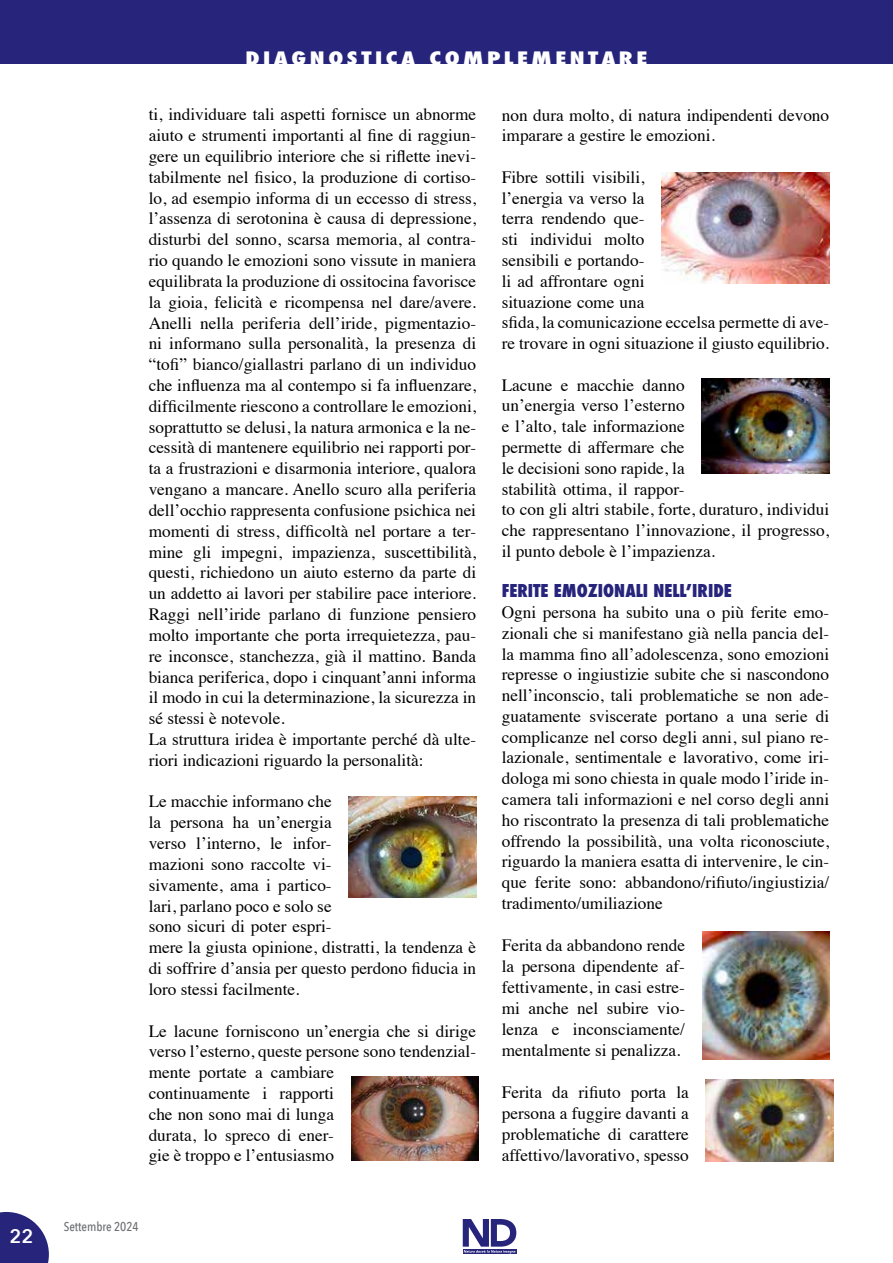
<style>
.page{position:relative;width:893px;height:1263px;background:#fff}
.page>*{position:absolute;margin:0;border:0;box-sizing:border-box;transform-origin:0 0}
.t1{font:600 19.5px "Avenir Next";color:#fff}
.t2{font:800 condensed 18px "Futura";letter-spacing:.15em;color:#fff;scale:1.3 1}
.t3{font:17.25px/20.9px "Times";color:#000}
.t4{font:800 condensed 17.25px "Futura";color:#26247b}
.t5{font:500 12.75px "Avenir Next Condensed";color:#6d6e71}
</style>
<div class="page">
<div style="left:0;top:0;width:893px;height:64px;background:#26247b"></div>
<svg style="left:0;top:1212px;width:49px;height:51px;background:#48468f"></svg>
<div style="left:463px;top:1249px;width:53px;height:5px;background:#26247b"></div>
<svg style="left:463px;top:1219px;width:53px;height:34px"></svg>
<img style="left:349px;top:797px;width:127px;height:100px">
<img style="left:351px;top:1076px;width:128px;height:85px">
<img style="left:662px;top:172px;width:167px;height:112px">
<img style="left:702px;top:378px;width:127px;height:95px">
<img style="left:702px;top:932px;width:128px;height:127px">
<img style="left:706px;top:1080px;width:127px;height:81px">
<p class="t1" style="left:10px;top:1219px;width:25px">22</p>
<p class="t2" style="left:245px;top:46px;width:311px">DIAGNOSTICA COMPLEMENTARE</p>
<p class="t3" style="left:149px;top:103px;width:329px">ti, individuare tali aspetti fornisce un abnorme aiuto e strumenti importanti al fine di raggiun&shy;gere un equilibrio interiore che si riflette inevi&shy;tabilmente nel fisico, la produzione di cortiso&shy;lo, ad esempio informa di un eccesso di stress, l’assenza di serotonina è causa di depressione, disturbi del sonno, scarsa memoria, al contra&shy;rio quando le emozioni sono vissute in maniera equilibrata la produzione di ossitocina favorisce la gioia, felicità e ricompensa nel dare/avere.<br>Anelli nella periferia dell’iride, pigmentazio&shy;ni informano sulla personalità, la presenza di “tofi” bianco/giallastri parlano di un individuo che influenza ma al contempo si fa influenzare, difficilmente riescono a controllare le emozioni, soprattutto se delusi, la natura armonica e la ne&shy;cessità di mantenere equilibrio nei rapporti por&shy;ta a frustrazioni e disarmonia interiore, qualora vengano a mancare. Anello scuro alla periferia dell’occhio rappresenta confusione psichica nei momenti di stress, difficoltà nel portare a ter&shy;mine gli impegni, impazienza, suscettibilità, questi, richiedono un aiuto esterno da parte di un addetto ai lavori per stabilire pace interiore.<br>Raggi nell’iride parlano di funzione pensiero molto importante che porta irrequietezza, pau&shy;re inconsce, stanchezza, già il mattino. Banda bianca periferica, dopo i cinquant’anni informa il modo in cui la determinazione, la sicurezza in sé stessi è notevole.<br>La struttura iridea è importante perché dà ulte&shy;riori indicazioni riguardo la personalità:</p>
<p class="t3" style="left:149px;top:790px;width:329px">Le macchie informano che<br>la persona ha un’energia<br>verso l’interno, le infor-<br>mazioni sono raccolte vi-<br>sivamente, ama i partico-<br>lari, parlano poco e solo se<br>sono sicuri di poter espri-<br>mere la giusta opinione, distratti, la tendenza è di soffrire d’ansia per questo perdono fiducia in loro stessi facilmente.</p>
<p class="t3" style="left:149px;top:1019px;width:329px">Le lacune forniscono un’energia che si dirige verso l’esterno, queste persone sono tendenzial&shy;mente portate a cambiare<br>continuamente i rapporti<br>che non sono mai di lunga<br>durata, lo spreco di ener-<br>gie è troppo e l’entusiasmo</p>
<p class="t3" style="left:502px;top:103px;width:329px">non dura molto, di natura indipendenti devono imparare a gestire le emozioni.</p>
<p class="t3" style="left:502px;top:165px;width:329px">Fibre sottili visibili,<br>l’energia va verso la<br>terra rendendo que-<br>sti individui molto<br>sensibili e portando-<br>li ad affrontare ogni<br>situazione come una<br>sfida, la comunicazione eccelsa permette di ave&shy;re trovare in ogni situazione il giusto equilibrio.</p>
<p class="t3" style="left:502px;top:373px;width:329px">Lacune e macchie danno<br>un’energia verso l’esterno<br>e l’alto, tale informazione<br>permette di affermare che<br>le decisioni sono rapide, la<br>stabilità ottima, il rappor-<br>to con gli altri stabile, forte, duraturo, individui che rappresentano l’innovazione, il progresso, il punto debole è l’impazienza.</p>
<p class="t4" style="left:502px;top:579px;width:232px">FERITE EMOZIONALI NELL’IRIDE</p>
<p class="t3" style="left:502px;top:600px;width:329px;text-align:justify">Ogni persona ha subito una o più ferite emo&shy;zionali che si manifestano già nella pancia del&shy;la mamma fino all’adolescenza, sono emozioni represse o ingiustizie subite che si nascondono nell’inconscio, tali problematiche se non ade&shy;guatamente sviscerate portano a una serie di complicanze nel corso degli anni, sul piano re&shy;lazionale, sentimentale e lavorativo, come iri&shy;dologa mi sono chiesta in quale modo l’iride in&shy;camera tali informazioni e nel corso degli anni ho riscontrato la presenza di tali problematiche offrendo la possibilità, una volta riconosciute, riguardo la maniera esatta di intervenire, le cin&shy;que ferite sono: abbandono/rifiuto/ingiustizia/ tradimento/umiliazione</p>
<p class="t3" style="left:502px;top:933px;width:185px;text-align:justify">Ferita da abbandono rende la persona dipendente af&shy;fettivamente, in casi estre&shy;mi anche nel subire vio&shy;lenza e inconsciamente/ mentalmente si penalizza.</p>
<p class="t3" style="left:502px;top:1080px;width:188px;text-align:justify">Ferita da rifiuto porta la persona a fuggire davanti a problematiche di carattere affettivo/lavorativo, spesso</p>
<p class="t5" style="left:64px;top:1219px;width:76px">Settembre 2024</p>
</div>
